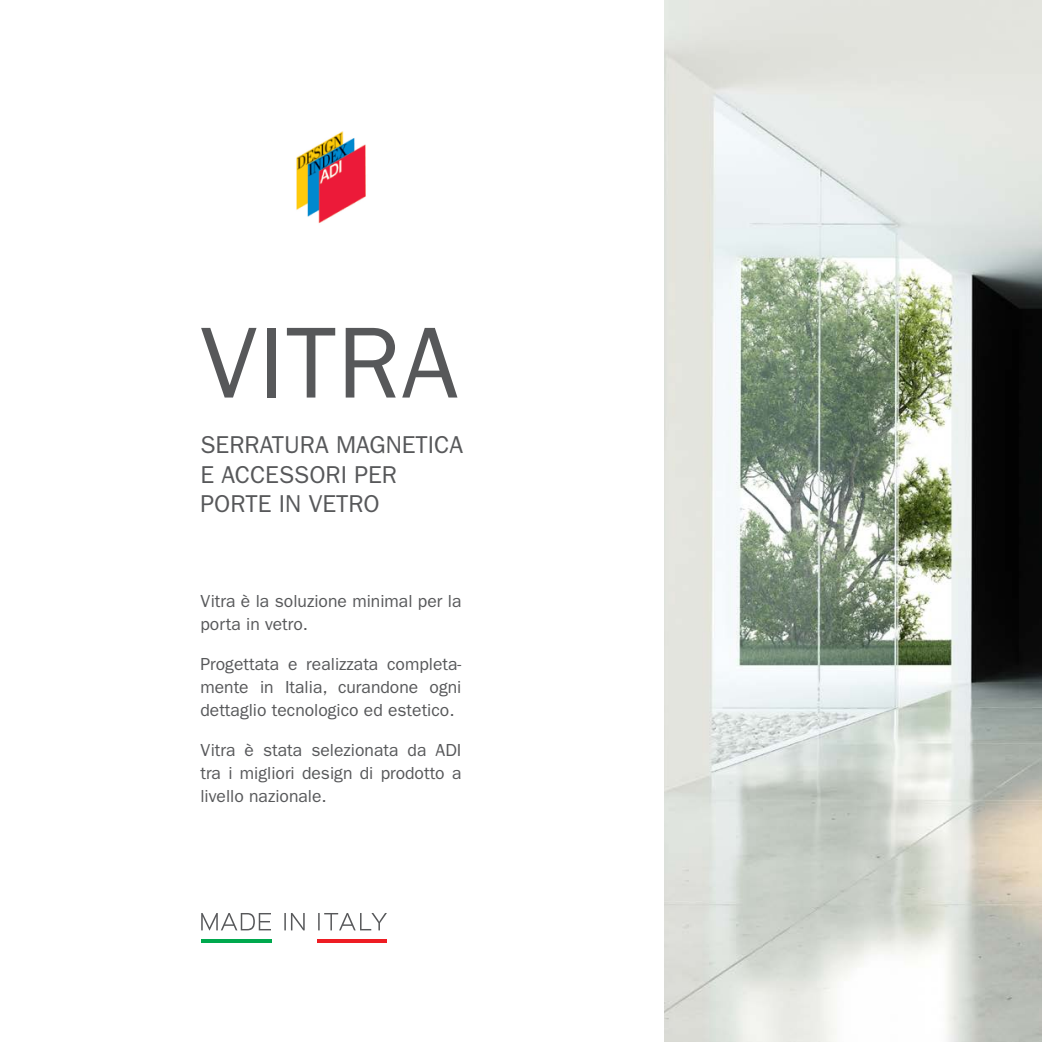
<style>
.page{position:relative;width:1042px;height:1042px;background:#fff}
.page>*{position:absolute;margin:0;border:0;box-sizing:border-box;transform-origin:0 0}
.t1{font:101.5px "ITC Franklin Gothic Std";letter-spacing:.01em;color:#57585a}
.t2{font:24.5px/29.4px "ITC Franklin Gothic Std";color:#57585a}
.t3{font:17.5px/22.8px "ITC Franklin Gothic Std";color:#57585a;text-align:justify}
</style>
<div class="page">
<img style="left:665px;top:0;width:377px;height:1042px">
<hr style="left:201px;top:939px;width:70px;height:4px;background:#00a94e">
<hr style="left:317px;top:939px;width:70px;height:4px;background:#ee1d23">
<svg style="left:201px;top:913px;width:186px;height:17px"></svg>
<img style="left:296px;top:131px;width:70px;height:92px">
<h1 class="t1" style="left:200px;top:305px;width:259px">VITRA</h1>
<h2 class="t2" style="left:200px;top:431px;width:264px">SERRATURA MAGNETICA<br>E ACCESSORI PER<br>PORTE IN VETRO</h2>
<p class="t3" style="left:200px;top:590px;width:262px">Vitra è la soluzione minimal per la porta in vetro.</p>
<p class="t3" style="left:200px;top:653px;width:262px">Progettata e realizzata completa&shy;mente in Italia, curandone ogni dettaglio tecnologico ed estetico.</p>
<p class="t3" style="left:200px;top:739px;width:262px">Vitra è stata selezionata da ADI tra i migliori design di prodotto a livello nazionale.</p>
</div>
